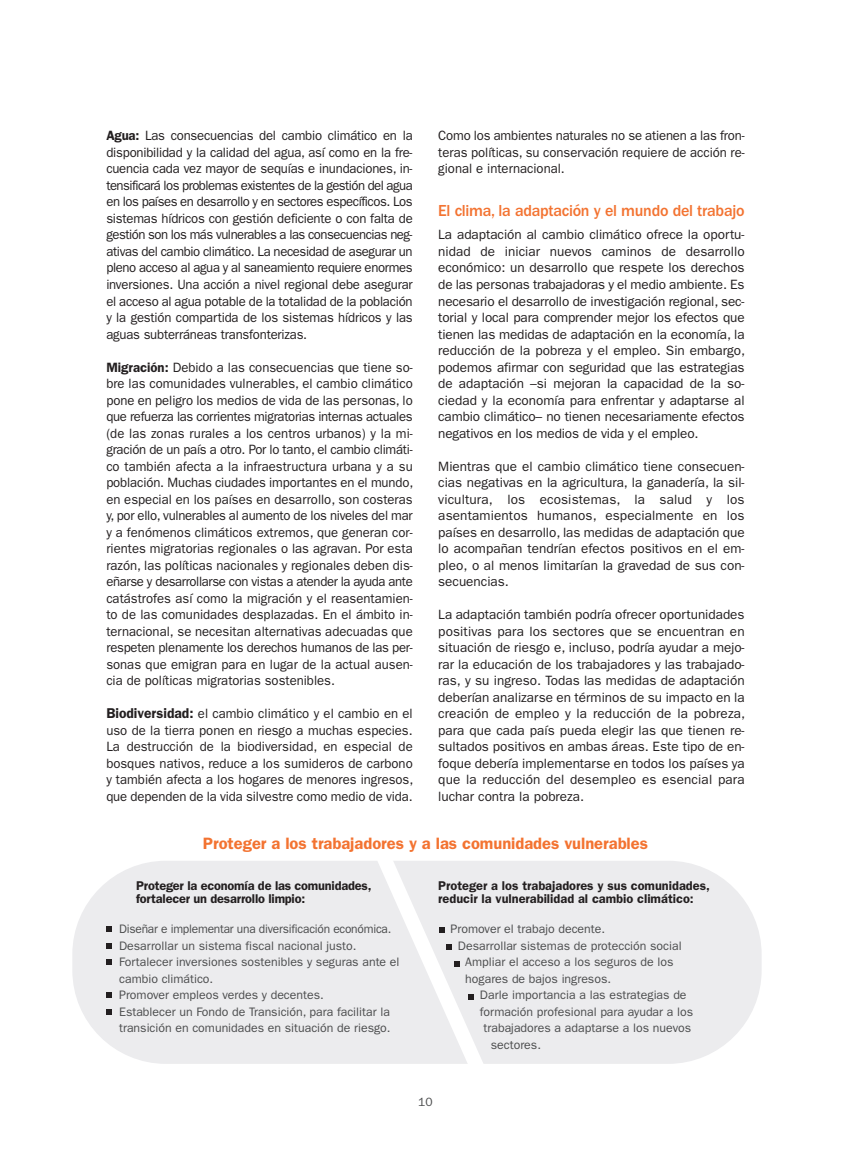
<style>
.page{position:relative;width:851px;height:1149px;background:#fff}
.page>*{position:absolute;margin:0;border:0;box-sizing:border-box;transform-origin:0 0}
.t1{font:600 16.5px "Franklin Gothic";color:#f37331}
.t2{font:500 16.5px "Franklin Gothic";letter-spacing:-.015em;color:#f37331}
.t3{font:13.5px/16.5px "Franklin Gothic";color:#231f20;text-align:justify}
.t4{font:600 12.75px/13.5px "Franklin Gothic";color:#231f20}
.t5{font:12.3px/16.5px "Franklin Gothic";color:#4b4c4d}
.t6{font:12px "Franklin Gothic";color:#4b4c4d}
.s1{font-weight:600}
.s2{font-weight:600;font-size:14.25px}
</style>
<div class="page">
<div style="left:72px;top:860px;width:689px;height:203px;background:#ececee;border-radius:94px"></div>
<svg style="left:106px;top:1009px;width:5px;height:4px"></svg>
<svg style="left:106px;top:992px;width:5px;height:5px"></svg>
<svg style="left:106px;top:959px;width:5px;height:5px"></svg>
<svg style="left:106px;top:943px;width:5px;height:4px"></svg>
<svg style="left:106px;top:926px;width:5px;height:5px"></svg>
<svg style="left:364px;top:860px;width:125px;height:204px"></svg>
<p class="t3" style="left:106px;top:128px;width:308px"><span class="s1">Agua:</span> Las consecuencias del cambio climático en la disponibilidad y la calidad del agua, así como en la fre&shy;cuencia cada vez mayor de sequías e inundaciones, in&shy;tensificará los problemas existentes de la gestión del agua en los países en desarrollo y en sectores específicos. Los sistemas hídricos con gestión deficiente o con falta de gestión son los más vulnerables a las consecuencias neg&shy;ativas del cambio climático. La necesidad de asegurar un pleno acceso al agua y al saneamiento requiere enormes inversiones. Una acción a nivel regional debe asegurar el acceso al agua potable de la totalidad de la población y la gestión compartida de los sistemas hídricos y las aguas subterráneas transfonterizas.</p>
<p class="t3" style="left:106px;top:359px;width:308px"><span class="s1">Migración:</span> Debido a las consecuencias que tiene so&shy;bre las comunidades vulnerables, el cambio climático pone en peligro los medios de vida de las personas, lo que refuerza las corrientes migratorias internas actuales (de las zonas rurales a los centros urbanos) y la mi&shy;gración de un país a otro. Por lo tanto, el cambio climáti&shy;co también afecta a la infraestructura urbana y a su población. Muchas ciudades importantes en el mundo, en especial en los países en desarrollo, son costeras y, por ello, vulnerables al aumento de los niveles del mar y a fenómenos climáticos extremos, que generan cor&shy;rientes migratorias regionales o las agravan. Por esta razón, las políticas nacionales y regionales deben dis&shy;eñarse y desarrollarse con vistas a atender la ayuda ante catástrofes así como la migración y el reasentamien&shy;to de las comunidades desplazadas. En el ámbito in&shy;ternacional, se necesitan alternativas adecuadas que respeten plenamente los derechos humanos de las per&shy;sonas que emigran para en lugar de la actual ausen&shy;cia de políticas migratorias sostenibles.</p>
<p class="t3" style="left:106px;top:706px;width:308px"><span class="s2">Biodiversidad:</span> el cambio climático y el cambio en el uso de la tierra ponen en riesgo a muchas especies.<br>La destrucción de la biodiversidad, en especial de bosques nativos, reduce a los sumideros de carbono y también afecta a los hogares de menores ingresos, que dependen de la vida silvestre como medio de vida.</p>
<p class="t3" style="left:438px;top:128px;width:308px">Como los ambientes naturales no se atienen a las fron&shy;teras políticas, su conservación requiere de acción re&shy;gional e internacional.</p>
<p class="t2" style="left:438px;top:205px;width:308px">El clima, la adaptación y el mundo del trabajo</p>
<p class="t3" style="left:438px;top:227px;width:308px">La adaptación al cambio climático ofrece la oportu&shy;nidad de iniciar nuevos caminos de desarrollo económico: un desarrollo que respete los derechos de las personas trabajadoras y el medio ambiente. Es necesario el desarrollo de investigación regional, sec&shy;torial y local para comprender mejor los efectos que tienen las medidas de adaptación en la economía, la reducción de la pobreza y el empleo. Sin embargo, podemos afirmar con seguridad que las estrategias de adaptación –si mejoran la capacidad de la so&shy;ciedad y la economía para enfrentar y adaptarse al cambio climático– no tienen necesariamente efectos negativos en los medios de vida y el empleo.</p>
<p class="t3" style="left:438px;top:458px;width:308px">Mientras que el cambio climático tiene consecuen&shy;cias negativas en la agricultura, la ganadería, la sil&shy;vicultura, los ecosistemas, la salud y los asentamientos humanos, especialmente en los países en desarrollo, las medidas de adaptación que lo acompañan tendrían efectos positivos en el em&shy;pleo, o al menos limitarían la gravedad de sus con&shy;secuencias.</p>
<p class="t3" style="left:438px;top:607px;width:308px">La adaptación también podría ofrecer oportunidades positivas para los sectores que se encuentran en situación de riesgo e, incluso, podría ayudar a mejo&shy;rar la educación de los trabajadores y las trabajado&shy;ras, y su ingreso. Todas las medidas de adaptación deberían analizarse en términos de su impacto en la creación de empleo y la reducción de la pobreza, para que cada país pueda elegir las que tienen re&shy;sultados positivos en ambas áreas. Este tipo de en&shy;foque debería implementarse en todos los países ya que la reducción del desempleo es esencial para luchar contra la pobreza.</p>
<p class="t1" style="left:203px;top:837px;width:446px">Proteger a los trabajadores y a las comunidades vulnerables</p>
<p class="t4" style="left:136px;top:879px;width:237px">Proteger la economía de las comunidades, fortalecer un desarrollo limpio:</p>
<p class="t5" style="left:119px;top:921px;width:282px">Diseñar e implementar una diversificación económica.<br>Desarrollar un sistema fiscal nacional justo.<br>Fortalecer inversiones sostenibles y seguras ante el cambio climático.<br>Promover empleos verdes y decentes.<br>Establecer un Fondo de Transición, para facilitar la transición en comunidades en situación de riesgo.</p>
<p class="t4" style="left:438px;top:879px;width:273px">Proteger a los trabajadores y sus comunidades, reducir la vulnerabilidad al cambio climático:</p>
<p class="t5" style="left:450px;top:921px;width:156px">Promover el trabajo decente.</p>
<p class="t5" style="left:458px;top:937px;width:225px">Desarrollar sistemas de protección social</p>
<p class="t5" style="left:465px;top:954px;width:210px">Ampliar el acceso a los seguros de los</p>
<p class="t5" style="left:465px;top:970px;width:147px">hogares de bajos ingresos.</p>
<p class="t5" style="left:480px;top:987px;width:208px">Darle importancia a las estrategias de</p>
<p class="t5" style="left:480px;top:1003px;width:215px">formación profesional para ayudar a los</p>
<p class="t5" style="left:483px;top:1020px;width:209px">trabajadores a adaptarse a los nuevos</p>
<p class="t5" style="left:491px;top:1036px;width:52px">sectores.</p>
<p class="t6" style="left:418px;top:1097px;width:16px">10</p>
</div>
